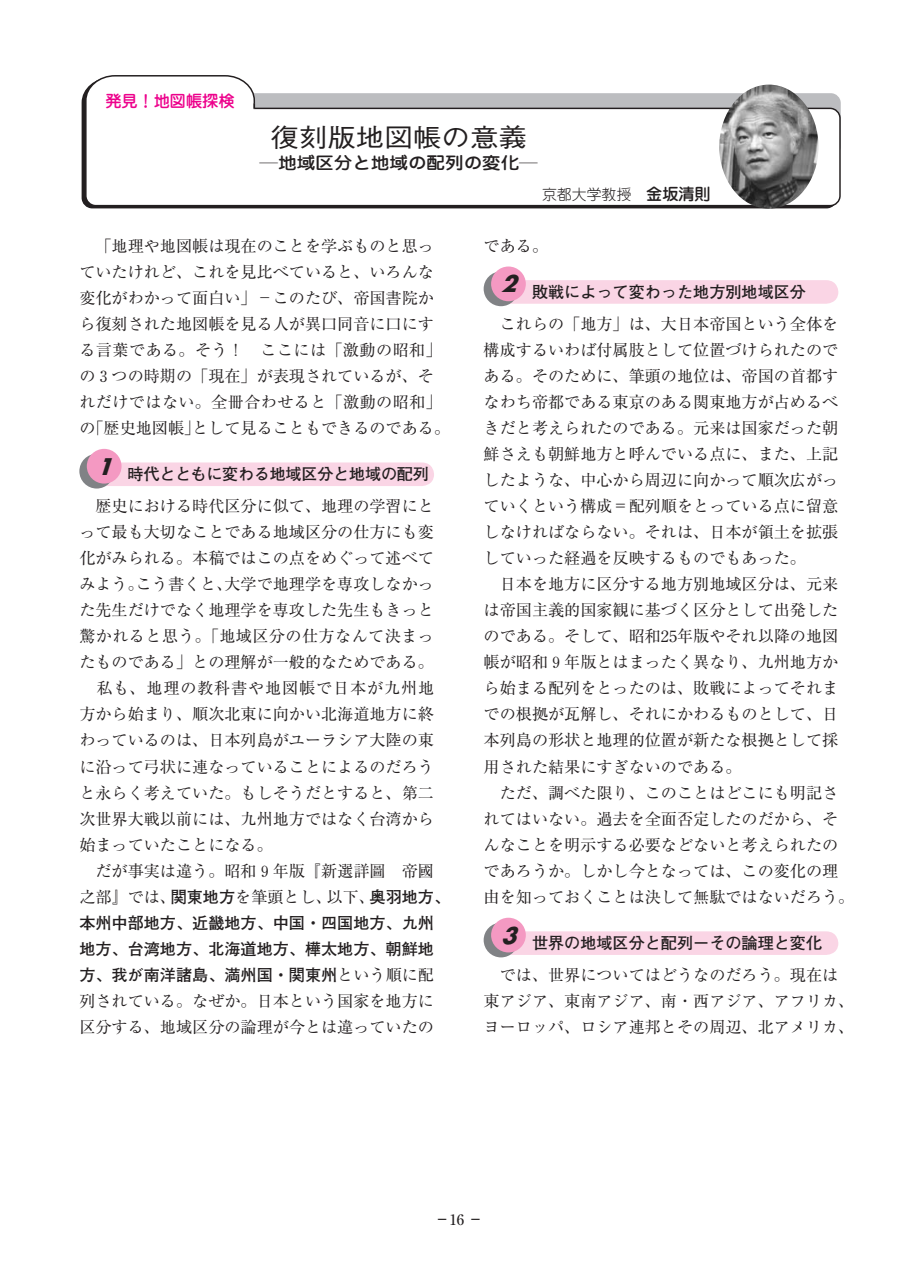
<style>
.page{position:relative;width:903px;height:1276px;background:#fff}
.page>*{position:absolute;margin:0;border:0;box-sizing:border-box;transform-origin:0 0}
.t1{font:25.72px "Gothic BBB Medium 83 pv RKSJ H";color:#231f20;scale:1.11 1}
.t2{font:16.62px "Jun 34 Medium 83 pv RKSJ H";color:#231f20;scale:1.11 1}
.t3{font:16.1px/26.1px "Ryumin";color:#231f20}
.t4{font:700 16.1px/26.1px "Futo Go B101";color:#231f20;text-align:justify}
.t5{font:16.1px "Jun 34 Medium 83 pv RKSJ H";color:#ed028c}
.t6{font:14.88px "Jun 101 Light 83 pv RKSJ H";color:#231f20}
.t7{font:500 14.88px "Ryumin";color:#231f20}
.s1{font-family:"Jun 34 Medium 83 pv RKSJ H";font-size:16.1px}
.s2{font-family:"Futo Go B101";font-weight:700}
.s3{font-family:"Ryumin";font-weight:400}
</style>
<div class="page">
<svg style="left:84px;top:75px;width:757px;height:132px"></svg>
<img style="left:719px;top:85px;width:99px;height:123px;border-radius:50%">
<div style="left:79px;top:454px;width:35px;height:34px;background:#808285;border-radius:50%"></div>
<div style="left:87px;top:449px;width:35px;height:34px;background:#f499c2;border-radius:50%"></div>
<div style="left:484px;top:271px;width:34px;height:35px;background:#808285;border-radius:50%"></div>
<div style="left:491px;top:266px;width:35px;height:35px;background:#f499c2;border-radius:50%"></div>
<div style="left:484px;top:923px;width:34px;height:34px;background:#808285;border-radius:50%"></div>
<div style="left:491px;top:918px;width:35px;height:34px;background:#f499c2;border-radius:50%"></div>
<svg style="left:94px;top:457px;width:340px;height:29px"></svg>
<svg style="left:499px;top:274px;width:339px;height:30px"></svg>
<svg style="left:499px;top:926px;width:339px;height:29px"></svg>
<p class="t5" style="left:105px;top:95px;width:130px">発見！地図帳探検</p>
<h1 class="t1" style="left:270px;top:128px;width:233px">復刻版地図帳の意義</h1>
<p class="t2" style="left:260px;top:157px;width:252px">―地域区分と地域の配列の変化―</p>
<p class="t6" style="left:542px;top:189px;width:170px">京都大学教授 <span class="s1">金坂清則</span></p>
<p class="t3" style="left:79px;top:235px;width:372px">　「地理や地図帳は現在のことを学ぶものと思っていたけれど、これを見比べていると、いろんな変化がわかって面白い」－このたび、帝国書院から復刻された地図帳を見る人が異口同音に口にする言葉である。そう！　ここには「激動の昭和」の３つの時期の「現在」が表現されているが、それだけではない。全冊合わせると「激動の昭和」の｢歴史地図帳｣として見ることもできるのである。</p>
<p class="t4" style="left:128px;top:463px;width:303px">時代とともに変わる地域区分と地域の配列</p>
<p class="t3" style="left:79px;top:495px;width:372px">　歴史における時代区分に似て、地理の学習にとって最も大切なことである地域区分の仕方にも変化がみられる。本稿ではこの点をめぐって述べてみよう。こう書くと、大学で地理学を専攻しなかった先生だけでなく地理学を専攻した先生もきっと驚かれると思う。「地域区分の仕方なんて決まったものである」との理解が一般的なためである。　私も、地理の教科書や地図帳で日本が九州地方から始まり、順次北東に向かい北海道地方に終わっているのは、日本列島がユーラシア大陸の東に沿って弓状に連なっていることによるのだろうと永らく考えていた。もしそうだとすると、第二次世界大戦以前には、九州地方ではなく台湾から始まっていたことになる。<br>　だが事実は違う。昭和９年版『新選詳圖　帝國之部』では、<span class="s2">関東地方</span>を筆頭とし、以下、<span class="s2">奥羽地方、</span></p>
<p class="t4" style="left:79px;top:912px;width:356px">本州中部地方、近畿地方、中国・四国地方、九州地方、台湾地方、北海道地方、樺太地方、朝鮮地方、我が南洋諸島、満州国・関東州<span class="s3">という順に配</span></p>
<p class="t3" style="left:79px;top:990px;width:356px">列されている。なぜか。日本という国家を地方に区分する、地域区分の論理が今とは違っていたの</p>
<p class="t3" style="left:484px;top:235px;width:66px">である。</p>
<p class="t4" style="left:532px;top:281px;width:276px">敗戦によって変わった地方別地域区分</p>
<p class="t3" style="left:484px;top:313px;width:372px">　これらの「地方」は、大日本帝国という全体を構成するいわば付属肢として位置づけられたのである。そのために、筆頭の地位は、帝国の首都すなわち帝都である東京のある関東地方が占めるべきだと考えられたのである。元来は国家だった朝鮮さえも朝鮮地方と呼んでいる点に、また、上記したような、中心から周辺に向かって順次広がっていくという構成＝配列順をとっている点に留意しなければならない。それは、日本が領土を拡張していった経過を反映するものでもあった。<br>　日本を地方に区分する地方別地域区分は、元来は帝国主義的国家観に基づく区分として出発したのである。そして、昭和25年版やそれ以降の地図帳が昭和９年版とはまったく異なり、九州地方から始まる配列をとったのは、敗戦によってそれまでの根拠が瓦解し、それにかわるものとして、日本列島の形状と地理的位置が新たな根拠として採用された結果にすぎないのである。<br>　ただ、調べた限り、このことはどこにも明記されてはいない。過去を全面否定したのだから、そんなことを明示する必要などないと考えられたのであろうか。しかし今となっては、この変化の理由を知っておくことは決して無駄ではないだろう。</p>
<p class="t4" style="left:532px;top:932px;width:292px">世界の地域区分と配列－その論理と変化</p>
<p class="t3" style="left:484px;top:964px;width:372px">　では、世界についてはどうなのだろう。現在は東アジア、東南アジア、南・西アジア、アフリカ、ヨーロッパ、ロシア連邦とその周辺、北アメリカ、</p>
<p class="t7" style="left:435px;top:1213px;width:50px">－16 －</p>
</div>
